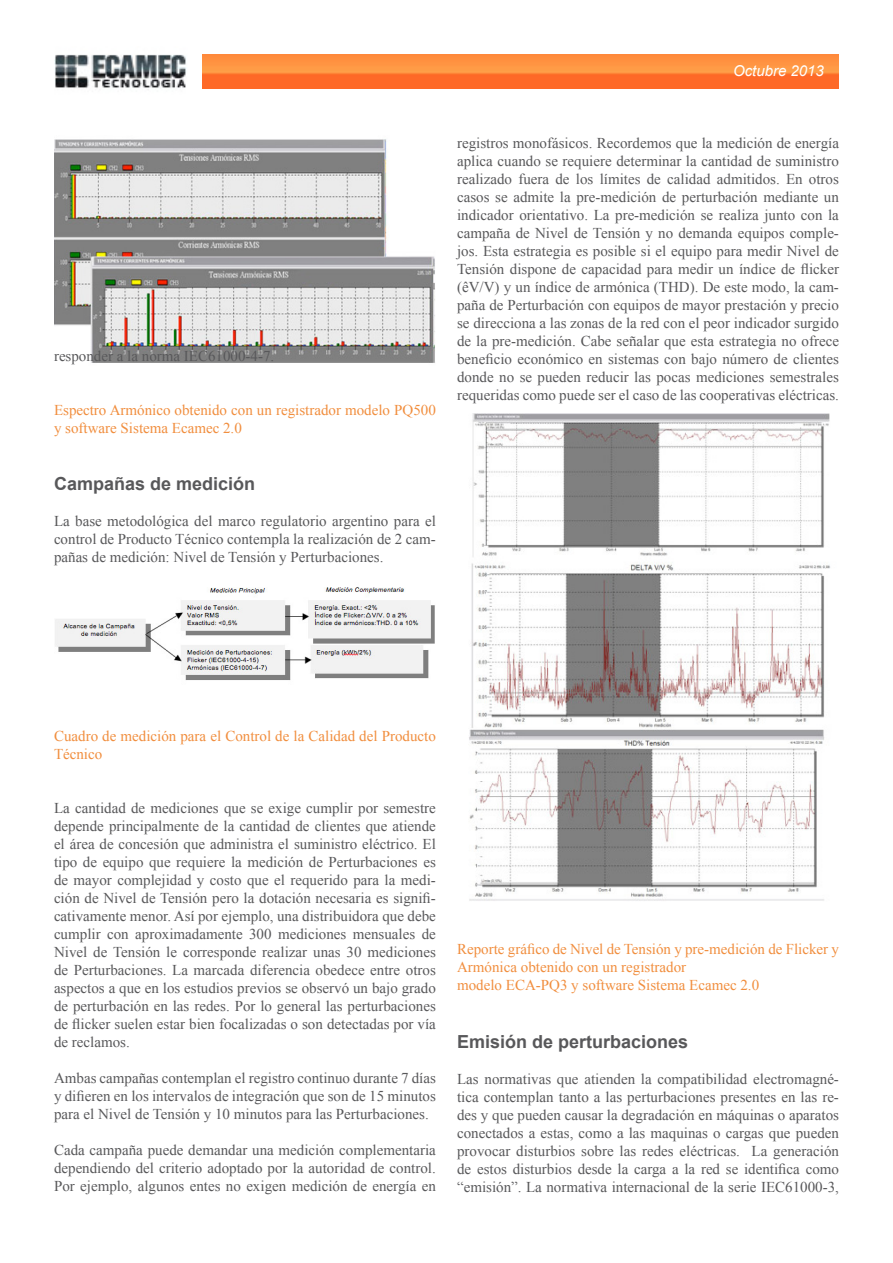
<style>
.page{position:relative;width:893px;height:1263px;background:#fff}
.page>*{position:absolute;margin:0;border:0;box-sizing:border-box;transform-origin:0 0}
.SUBTI{font:700 18px "Arial";color:#58585a}
.text{font:15px/18px "Times New Roman";color:#58585a;text-align:justify}
.FIGURAS{font:15px/18px "Times New Roman";color:#f18e3e}
.t1{font:italic 15px "Arial";color:#fff}
</style>
<div class="page">
<img style="left:54px;top:54px;width:150px;height:36px">
<img style="left:203px;top:54px;width:636px;height:34px">
<img style="left:54px;top:139px;width:381px;height:224px">
<img style="left:55px;top:587px;width:380px;height:93px">
<img style="left:469px;top:413px;width:361px;height:488px">
<p class="t1" style="left:733px;top:61px;width:92px">Octubre 2013</p>
<p class="text" style="left:54px;top:346px;width:222px">responder a la norma IEC61000-4-7.</p>
<p class="FIGURAS" style="left:54px;top:400px;width:383px">Espectro Armónico obtenido con un registrador modelo PQ500 y software Sistema Ecamec 2.0</p>
<p class="SUBTI" style="left:54px;top:472px;width:203px">Campañas de medición</p>
<p class="text" style="left:54px;top:512px;width:383px">La base metodológica del marco regulatorio argentino para el control de Producto Técnico contempla la realización de 2 cam&shy;pañas de medición: Nivel de Tensión y Perturbaciones.</p>
<p class="text" style="left:457px;top:134px;width:383px">registros monofásicos. Recordemos que la medición de energía aplica cuando se requiere determinar la cantidad de suministro realizado fuera de los límites de calidad admitidos. En otros casos se admite la pre-medición de perturbación mediante un indicador orientativo. La pre-medición se realiza junto con la campaña de Nivel de Tensión y no demanda equipos comple&shy;jos. Esta estrategia es posible si el equipo para medir Nivel de Tensión dispone de capacidad para medir un índice de flicker (êV/V) y un índice de armónica (THD). De este modo, la cam&shy;paña de Perturbación con equipos de mayor prestación y precio se direcciona a las zonas de la red con el peor indicador surgido de la pre-medición. Cabe señalar que esta estrategia no ofrece beneficio económico en sistemas con bajo número de clientes donde no se pueden reducir las pocas mediciones semestrales requeridas como puede ser el caso de las cooperativas eléctricas.</p>
<p class="FIGURAS" style="left:54px;top:727px;width:383px">Cuadro de medición para el Control de la Calidad del Producto<br>Técnico</p>
<p class="text" style="left:54px;top:799px;width:383px">La cantidad de mediciones que se exige cumplir por semestre depende principalmente de la cantidad de clientes que atiende el área de concesión que administra el suministro eléctrico. El tipo de equipo que requiere la medición de Perturbaciones es de mayor complejidad y costo que el requerido para la medi&shy;ción de Nivel de Tensión pero la dotación necesaria es signifi&shy;cativamente menor. Así por ejemplo, una distribuidora que debe cumplir con aproximadamente 300 mediciones mensuales de Nivel de Tensión le corresponde realizar unas 30 mediciones de Perturbaciones. La marcada diferencia obedece entre otros aspectos a que en los estudios previos se observó un bajo grado de perturbación en las redes. Por lo general las perturbaciones de flicker suelen estar bien focalizadas o son detectadas por vía de reclamos.</p>
<p class="text" style="left:54px;top:1069px;width:383px">Ambas campañas contemplan el registro continuo durante 7 días y difieren en los intervalos de integración que son de 15 minutos para el Nivel de Tensión y 10 minutos para las Perturbaciones.</p>
<p class="text" style="left:54px;top:1141px;width:383px">Cada campaña puede demandar una medición complementaria dependiendo del criterio adoptado por la autoridad de control.<br>Por ejemplo, algunos entes no exigen medición de energía en</p>
<p class="FIGURAS" style="left:457px;top:940px;width:383px">Reporte gráfico de Nivel de Tensión y pre-medición de Flicker y<br>Armónica obtenido con un registrador</p>
<p class="FIGURAS" style="left:457px;top:976px;width:304px">modelo ECA-PQ3 y software Sistema Ecamec 2.0</p>
<p class="SUBTI" style="left:457px;top:1029px;width:233px">Emisión de perturbaciones</p>
<p class="text" style="left:457px;top:1069px;width:383px">Las normativas que atienden la compatibilidad electromagné&shy;tica contemplan tanto a las perturbaciones presentes en las re&shy;des y que pueden causar la degradación en máquinas o aparatos conectados a estas, como a las maquinas o cargas que pueden provocar disturbios sobre las redes eléctricas. La generación de estos disturbios desde la carga a la red se identifica como “emisión”. La normativa internacional de la serie IEC61000-3,</p>
</div>
